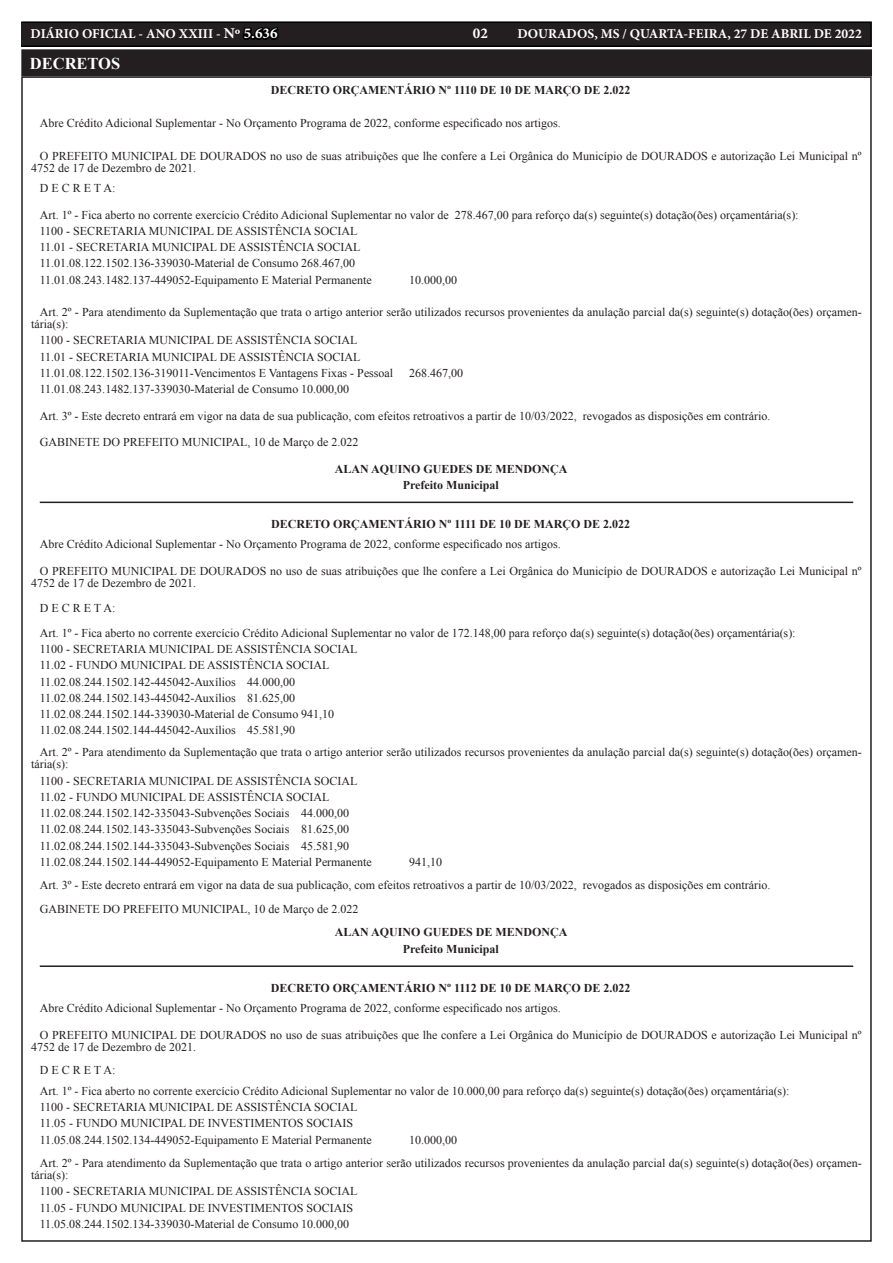
<style>
.page{position:relative;width:893px;height:1263px;background:#fff}
.page>*{position:absolute;margin:0;border:0;box-sizing:border-box;transform-origin:0 0}
.TEXTO{font:700 16.5px "Times New Roman";color:#fff}
.t1{font:700 15px "Minion Pro";color:#fff}
.t2{font:700 13.5px "Minion Pro";color:#fff}
.TEXTO-2{font:12px/12px "Times New Roman";color:#231f20}
.TEXTO-3{font:700 12px "Times New Roman";color:#231f20}
.s1{font-size:15px}
.s2{font-size:15px;color:#000}
</style>
<div class="page">
<div style="left:21px;top:22px;width:850px;height:24px;background:#231f20"></div>
<div style="left:21px;top:21px;width:851px;height:26px;border:2px solid #000"></div>
<hr style="left:40px;top:502px;width:813px;height:1px;background:#231f20">
<hr style="left:40px;top:965px;width:813px;height:2px;background:#231f20">
<div style="left:23px;top:51px;width:847px;height:23px;background:#231f20"></div>
<div style="left:21px;top:49px;width:851px;height:27px;border:4px solid #231f20"></div>
<p class="t2" style="left:31px;top:25px;width:248px">DIÁRIO OFICIAL - ANO XXIII - <span class="s1">Nº</span> <span class="s2">5.636</span></p>
<p class="t1" style="left:473px;top:23px;width:17px">02</p>
<p class="t2" style="left:517px;top:25px;width:346px">DOURADOS, MS / QUARTA-FEIRA, 27 DE ABRIL DE 2022</p>
<p class="TEXTO" style="left:30px;top:52px;width:92px">DECRETOS</p>
<p class="TEXTO-3" style="left:271px;top:82px;width:361px">DECRETO ORÇAMENTÁRIO Nº 1110 DE 10 DE MARÇO DE 2.022</p>
<p class="TEXTO-2" style="left:40px;top:117px;width:522px">Abre Crédito Adicional Suplementar - No Orçamento Programa de 2022, conforme especificado nos artigos.</p>
<p class="TEXTO-2" style="left:31px;top:149px;width:832px;text-indent:9px">O PREFEITO MUNICIPAL DE DOURADOS no uso de suas atribuições que lhe confere a Lei Orgânica do Município de DOURADOS e autorização Lei Municipal nº<br>4752 de 17 de Dezembro de 2021.</p>
<p class="TEXTO-2" style="left:40px;top:182px;width:77px">D E C R E T A:</p>
<p class="TEXTO-2" style="left:40px;top:208px;width:760px">Art. 1º - Fica aberto no corrente exercício Crédito Adicional Suplementar no valor de 278.467,00 para reforço da(s) seguinte(s) dotação(ões) orçamentária(s):</p>
<p class="TEXTO-2" style="left:40px;top:225px;width:319px">1100 - SECRETARIA MUNICIPAL DE ASSISTÊNCIA SOCIAL</p>
<p class="TEXTO-2" style="left:40px;top:241px;width:322px">11.01 - SECRETARIA MUNICIPAL DE ASSISTÊNCIA SOCIAL</p>
<p class="TEXTO-2" style="left:40px;top:257px;width:317px">11.01.08.122.1502.136-339030-Material de Consumo 268.467,00</p>
<p class="TEXTO-2" style="left:40px;top:273px;width:334px">11.01.08.243.1482.137-449052-Equipamento E Material Permanente</p>
<p class="TEXTO-2" style="left:409px;top:273px;width:49px">10.000,00</p>
<p class="TEXTO-2" style="left:31px;top:306px;width:832px;text-indent:9px">Art. 2º - Para atendimento da Suplementação que trata o artigo anterior serão utilizados recursos provenientes da anulação parcial da(s) seguinte(s) dotação(ões) orçamen&shy;tária(s):</p>
<p class="TEXTO-2" style="left:40px;top:334px;width:319px">1100 - SECRETARIA MUNICIPAL DE ASSISTÊNCIA SOCIAL</p>
<p class="TEXTO-2" style="left:40px;top:350px;width:322px">11.01 - SECRETARIA MUNICIPAL DE ASSISTÊNCIA SOCIAL</p>
<p class="TEXTO-2" style="left:40px;top:367px;width:355px">11.01.08.122.1502.136-319011-Vencimentos E Vantagens Fixas - Pessoal</p>
<p class="TEXTO-2" style="left:409px;top:367px;width:55px">268.467,00</p>
<p class="TEXTO-2" style="left:40px;top:383px;width:311px">11.01.08.243.1482.137-339030-Material de Consumo 10.000,00</p>
<p class="TEXTO-2" style="left:40px;top:409px;width:732px">Art. 3º - Este decreto entrará em vigor na data de sua publicação, com efeitos retroativos a partir de 10/03/2022, revogados as disposições em contrário.</p>
<p class="TEXTO-2" style="left:40px;top:436px;width:320px">GABINETE DO PREFEITO MUNICIPAL, 10 de Março de 2.022</p>
<p class="TEXTO-3" style="left:335px;top:460px;width:234px">ALAN AQUINO GUEDES DE MENDONÇA</p>
<p class="TEXTO-3" style="left:403px;top:476px;width:98px">Prefeito Municipal</p>
<p class="TEXTO-3" style="left:271px;top:515px;width:361px">DECRETO ORÇAMENTÁRIO Nº 1111 DE 10 DE MARÇO DE 2.022</p>
<p class="TEXTO-2" style="left:40px;top:538px;width:522px">Abre Crédito Adicional Suplementar - No Orçamento Programa de 2022, conforme especificado nos artigos.</p>
<p class="TEXTO-2" style="left:31px;top:565px;width:832px;text-indent:9px">O PREFEITO MUNICIPAL DE DOURADOS no uso de suas atribuições que lhe confere a Lei Orgânica do Município de DOURADOS e autorização Lei Municipal nº<br>4752 de 17 de Dezembro de 2021.</p>
<p class="TEXTO-2" style="left:40px;top:602px;width:77px">D E C R E T A:</p>
<p class="TEXTO-2" style="left:40px;top:627px;width:757px">Art. 1º - Fica aberto no corrente exercício Crédito Adicional Suplementar no valor de 172.148,00 para reforço da(s) seguinte(s) dotação(ões) orçamentária(s):</p>
<p class="TEXTO-2" style="left:40px;top:643px;width:319px">1100 - SECRETARIA MUNICIPAL DE ASSISTÊNCIA SOCIAL</p>
<p class="TEXTO-2" style="left:40px;top:659px;width:291px">11.02 - FUNDO MUNICIPAL DE ASSISTÊNCIA SOCIAL</p>
<p class="TEXTO-2" style="left:40px;top:675px;width:257px">11.02.08.244.1502.142-445042-Auxílios 44.000,00</p>
<p class="TEXTO-2" style="left:40px;top:692px;width:257px">11.02.08.244.1502.143-445042-Auxílios 81.625,00</p>
<p class="TEXTO-2" style="left:40px;top:708px;width:296px">11.02.08.244.1502.144-339030-Material de Consumo 941,10</p>
<p class="TEXTO-2" style="left:40px;top:724px;width:257px">11.02.08.244.1502.144-445042-Auxílios 45.581,90</p>
<p class="TEXTO-2" style="left:31px;top:746px;width:832px;text-indent:9px">Art. 2º - Para atendimento da Suplementação que trata o artigo anterior serão utilizados recursos provenientes da anulação parcial da(s) seguinte(s) dotação(ões) orçamen&shy;tária(s):</p>
<p class="TEXTO-2" style="left:40px;top:774px;width:319px">1100 - SECRETARIA MUNICIPAL DE ASSISTÊNCIA SOCIAL</p>
<p class="TEXTO-2" style="left:40px;top:791px;width:291px">11.02 - FUNDO MUNICIPAL DE ASSISTÊNCIA SOCIAL</p>
<p class="TEXTO-2" style="left:40px;top:807px;width:311px">11.02.08.244.1502.142-335043-Subvenções Sociais 44.000,00</p>
<p class="TEXTO-2" style="left:40px;top:823px;width:311px">11.02.08.244.1502.143-335043-Subvenções Sociais 81.625,00</p>
<p class="TEXTO-2" style="left:40px;top:839px;width:311px">11.02.08.244.1502.144-335043-Subvenções Sociais 45.581,90</p>
<p class="TEXTO-2" style="left:40px;top:856px;width:334px">11.02.08.244.1502.144-449052-Equipamento E Material Permanente</p>
<p class="TEXTO-2" style="left:409px;top:856px;width:34px">941,10</p>
<p class="TEXTO-2" style="left:40px;top:879px;width:732px">Art. 3º - Este decreto entrará em vigor na data de sua publicação, com efeitos retroativos a partir de 10/03/2022, revogados as disposições em contrário.</p>
<p class="TEXTO-2" style="left:40px;top:903px;width:320px">GABINETE DO PREFEITO MUNICIPAL, 10 de Março de 2.022</p>
<p class="TEXTO-3" style="left:335px;top:924px;width:234px">ALAN AQUINO GUEDES DE MENDONÇA</p>
<p class="TEXTO-3" style="left:403px;top:940px;width:98px">Prefeito Municipal</p>
<p class="TEXTO-3" style="left:271px;top:979px;width:361px">DECRETO ORÇAMENTÁRIO Nº 1112 DE 10 DE MARÇO DE 2.022</p>
<p class="TEXTO-2" style="left:40px;top:1002px;width:522px">Abre Crédito Adicional Suplementar - No Orçamento Programa de 2022, conforme especificado nos artigos.</p>
<p class="TEXTO-2" style="left:31px;top:1028px;width:832px;text-indent:9px">O PREFEITO MUNICIPAL DE DOURADOS no uso de suas atribuições que lhe confere a Lei Orgânica do Município de DOURADOS e autorização Lei Municipal nº<br>4752 de 17 de Dezembro de 2021.</p>
<p class="TEXTO-2" style="left:40px;top:1064px;width:77px">D E C R E T A:</p>
<p class="TEXTO-2" style="left:40px;top:1084px;width:751px">Art. 1º - Fica aberto no corrente exercício Crédito Adicional Suplementar no valor de 10.000,00 para reforço da(s) seguinte(s) dotação(ões) orçamentária(s):</p>
<p class="TEXTO-2" style="left:40px;top:1101px;width:319px">1100 - SECRETARIA MUNICIPAL DE ASSISTÊNCIA SOCIAL</p>
<p class="TEXTO-2" style="left:40px;top:1117px;width:315px">11.05 - FUNDO MUNICIPAL DE INVESTIMENTOS SOCIAIS</p>
<p class="TEXTO-2" style="left:40px;top:1133px;width:334px">11.05.08.244.1502.134-449052-Equipamento E Material Permanente</p>
<p class="TEXTO-2" style="left:409px;top:1133px;width:49px">10.000,00</p>
<p class="TEXTO-2" style="left:31px;top:1157px;width:832px;text-indent:9px">Art. 2º - Para atendimento da Suplementação que trata o artigo anterior serão utilizados recursos provenientes da anulação parcial da(s) seguinte(s) dotação(ões) orçamen&shy;tária(s):</p>
<p class="TEXTO-2" style="left:40px;top:1185px;width:319px">1100 - SECRETARIA MUNICIPAL DE ASSISTÊNCIA SOCIAL</p>
<p class="TEXTO-2" style="left:40px;top:1201px;width:315px">11.05 - FUNDO MUNICIPAL DE INVESTIMENTOS SOCIAIS</p>
<p class="TEXTO-2" style="left:40px;top:1217px;width:311px">11.05.08.244.1502.134-339030-Material de Consumo 10.000,00</p>
</div>
